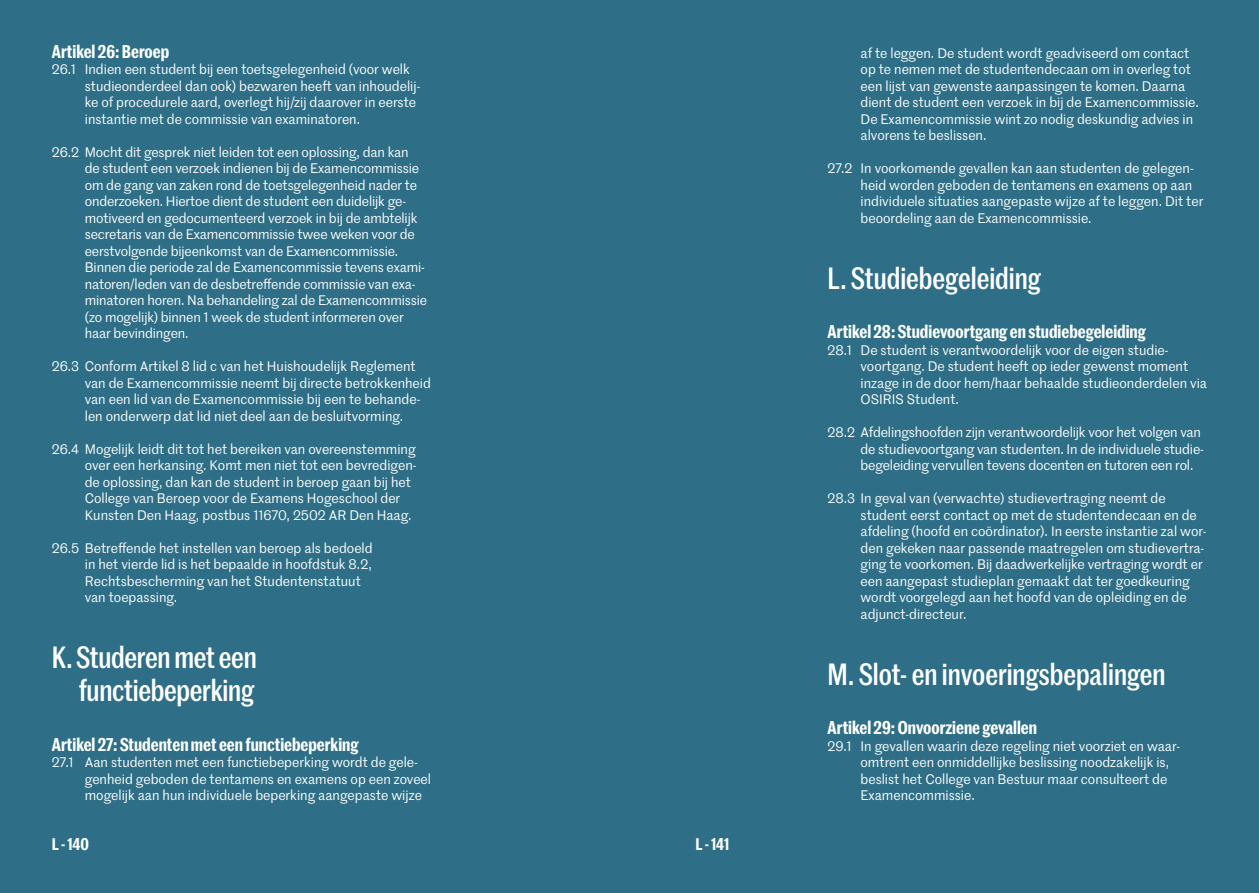
<style>
.page{position:relative;width:1259px;height:893px;background:#fff}
.page>*{position:absolute;margin:0;border:0;box-sizing:border-box;transform-origin:0 0}
.t1{font:500 30px/33px "Marr Sans Cond";color:#fff;text-align:right}
.t2{font:600 18px "Marr Sans Cond";color:#fff}
.t3{font:600 16.5px "Marr Sans Cond";letter-spacing:-.005em;color:#fff}
.t4{font:13.5px/16.5px "Marr Sans";color:#fff}
</style>
<div class="page">
<div style="left:0;top:0;width:629px;height:893px;background:#2e6f87"></div>
<div style="left:628px;top:0;width:631px;height:893px;background:#2e6f87"></div>
<h2 class="t2" style="left:52px;top:38px;width:119px">Artikel 26: Beroep</h2>
<p class="t4" style="left:85px;top:61px;width:337px;text-indent:-33px">26.1 Indien een student bij een toetsgelegenheid (voor welk studieonderdeel dan ook) bezwaren heeft van inhoudelij&shy;ke of procedurele aard, overlegt hij/zij daarover in eerste instantie met de commissie van examinatoren.</p>
<p class="t4" style="left:85px;top:143px;width:344px;text-indent:-33px">26.2 Mocht dit gesprek niet leiden tot een oplossing, dan kan<br>de student een verzoek indienen bij de Examencommissie om de gang van zaken rond de toetsgelegenheid nader te onderzoeken. Hiertoe dient de student een duidelijk ge&shy;motiveerd en gedocumenteerd verzoek in bij de ambtelijk secretaris van de Examencommissie twee weken voor de eerstvolgende bijeenkomst van de Examencommissie.<br>Binnen die periode zal de Examencommissie tevens exami&shy;natoren/leden van de desbetreffende commissie van exa&shy;minatoren horen. Na behandeling zal de Examencommissie (zo mogelijk) binnen 1 week de student informeren over haar bevindingen.</p>
<p class="t4" style="left:85px;top:358px;width:347px;text-indent:-33px">26.3 Conform Artikel 8 lid c van het Huishoudelijk Reglement van de Examencommissie neemt bij directe betrokkenheid van een lid van de Examencommissie bij een te behande&shy;len onderwerp dat lid niet deel aan de besluitvorming.</p>
<p class="t4" style="left:85px;top:440px;width:333px;text-indent:-33px">26.4 Mogelijk leidt dit tot het bereiken van overeenstemming over een herkansing. Komt men niet tot een bevredigen&shy;de oplossing, dan kan de student in beroep gaan bij het College van Beroep voor de Examens Hogeschool der Kunsten Den Haag, postbus 11670, 2502 AR Den Haag.</p>
<p class="t4" style="left:85px;top:539px;width:289px;text-indent:-33px">26.5 Betreffende het instellen van beroep als bedoeld in het vierde lid is het bepaalde in hoofdstuk 8.2, Rechtsbescherming van het Studentenstatuut van toepassing.</p>
<h1 class="t1" style="left:52px;top:639px;width:206px">K. Studeren met een functiebeperking</h1>
<h2 class="t2" style="left:52px;top:731px;width:308px">Artikel 27: Studenten met een functiebeperking</h2>
<p class="t4" style="left:85px;top:754px;width:348px;text-indent:-33px">27.1 Aan studenten met een functiebeperking wordt de gele&shy;genheid geboden de tentamens en examens op een zoveel mogelijk aan hun individuele beperking aangepaste wijze</p>
<p class="t3" style="left:52px;top:832px;width:39px">L - 140</p>
<p class="t3" style="left:695px;top:832px;width:35px">L - 141</p>
<p class="t4" style="left:860px;top:44px;width:340px">af te leggen. De student wordt geadviseerd om contact op te nemen met de studentendecaan om in overleg tot een lijst van gewenste aanpassingen te komen. Daarna dient de student een verzoek in bij de Examencommissie.<br>De Examencommissie wint zo nodig deskundig advies in alvorens te beslissen.</p>
<p class="t4" style="left:860px;top:160px;width:344px;text-indent:-33px">27.2 In voorkomende gevallen kan aan studenten de gelegen&shy;heid worden geboden de tentamens en examens op aan individuele situaties aangepaste wijze af te leggen. Dit ter beoordeling aan de Examencommissie.</p>
<h1 class="t1" style="left:827px;top:260px;width:215px">L. Studiebegeleiding</h1>
<h2 class="t2" style="left:827px;top:319px;width:320px">Artikel 28: Studievoortgang en studiebegeleiding</h2>
<p class="t4" style="left:860px;top:341px;width:348px;text-indent:-33px">28.1 De student is verantwoordelijk voor de eigen studie&shy;voortgang. De student heeft op ieder gewenst moment inzage in de door hem/haar behaalde studieonderdelen via OSIRIS Student.</p>
<p class="t4" style="left:860px;top:424px;width:345px;text-indent:-33px">28.2 Afdelingshoofden zijn verantwoordelijk voor het volgen van de studievoortgang van studenten. In de individuele studie&shy;begeleiding vervullen tevens docenten en tutoren een rol.</p>
<p class="t4" style="left:860px;top:490px;width:347px;text-indent:-33px">28.3 In geval van (verwachte) studievertraging neemt de student eerst contact op met de studentendecaan en de afdeling (hoofd en coördinator). In eerste instantie zal wor&shy;den gekeken naar passende maatregelen om studievertra&shy;ging te voorkomen. Bij daadwerkelijke vertraging wordt er een aangepast studieplan gemaakt dat ter goedkeuring wordt voorgelegd aan het hoofd van de opleiding en de adjunct-directeur.</p>
<h1 class="t1" style="left:827px;top:656px;width:340px">M. Slot- en invoeringsbepalingen</h1>
<h2 class="t2" style="left:827px;top:715px;width:211px">Artikel 29: Onvoorziene gevallen</h2>
<p class="t4" style="left:860px;top:737px;width:321px;text-indent:-33px">29.1 In gevallen waarin deze regeling niet voorziet en waar&shy;omtrent een onmiddellijke beslissing noodzakelijk is, beslist het College van Bestuur maar consulteert de Examencommissie.</p>
</div>
